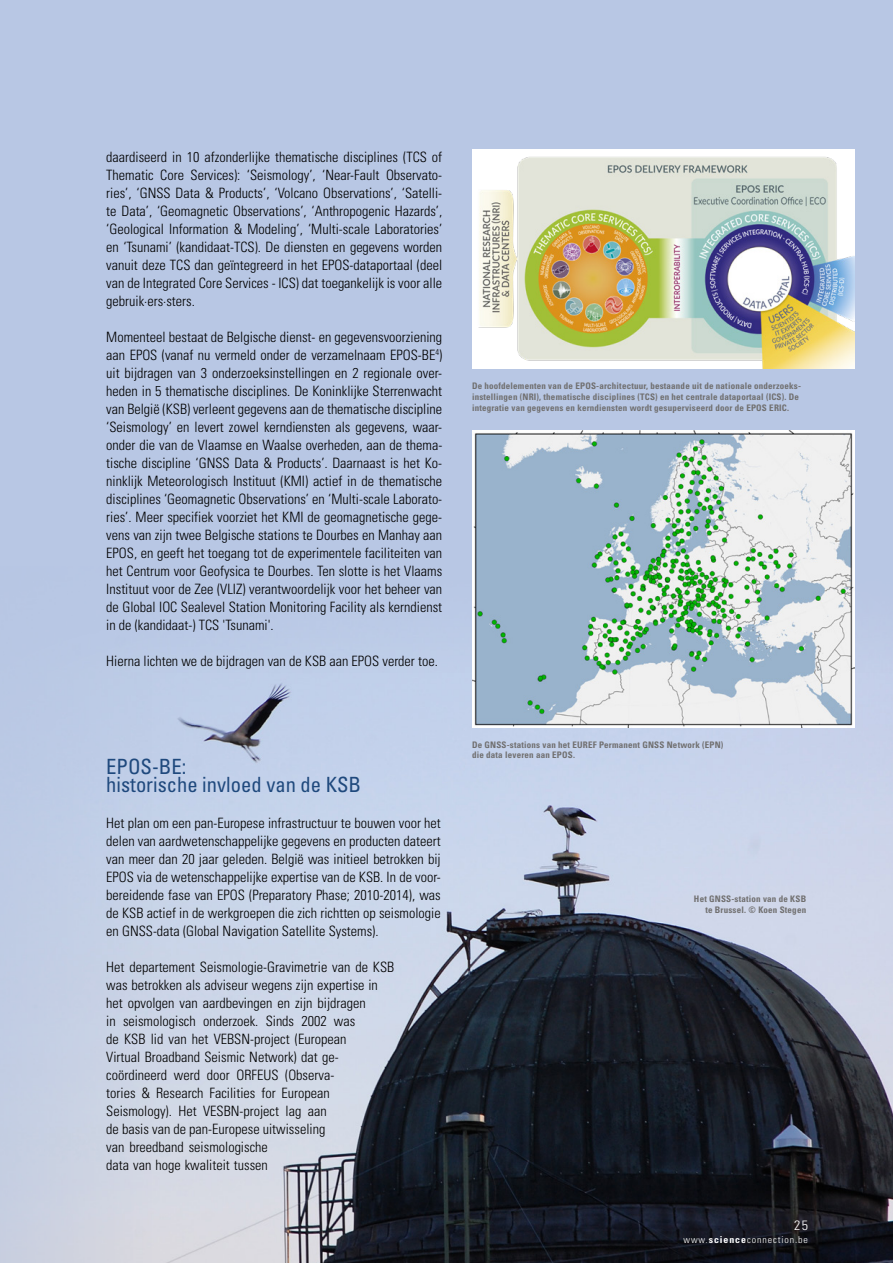
<style>
.page{position:relative;width:893px;height:1263px;background:#b8c7e4}
.page>*{position:absolute;margin:0;border:0;box-sizing:border-box;transform-origin:0 0}
.t1{font:condensed 21px/18px "Univers LT Std";color:#1f497d}
.t2{font:300 condensed 14.25px/18px "Univers LT Std";color:#000;text-align:justify}
.t3{font:300 condensed 13.5px "Univers LT Std";color:#fff;scale:1.04 1}
.t4{font:300 condensed 9.6px "Univers LT Std";letter-spacing:.09em;color:#fff;scale:1.04 1}
.t5{font:700 condensed 9px/10.8px "Univers LT Std";letter-spacing:.02em;color:#706f6f}
.s1{font-style:italic}
.s2{font-weight:700}
</style>
<div class="page">
<img style="left:0;top:661px;width:893px;height:602px">
<img style="left:472px;top:149px;width:383px;height:219px">
<img style="left:472px;top:431px;width:383px;height:297px">
<p class="t2" style="left:106px;top:148px;width:337px">daardiseerd in 10 afzonderlijke thematische disciplines (TCS of Thematic Core Services): ‘Seismology’, ‘Near-Fault Observato&shy;ries’, ‘GNSS Data &amp; Products’, ‘Volcano Observations’, ‘Satelli&shy;te Data’, ‘Geomagnetic Observations’, ‘Anthropogenic Hazards’, ‘Geological Information &amp; Modeling’, ‘Multi-scale Laboratories’ en ‘Tsunami’ (kandidaat-TCS). De diensten en gegevens worden vanuit deze TCS dan geïntegreerd in het EPOS-dataportaal (deel van de Integrated Core Services - ICS) dat toegankelijk is voor alle gebruik∙ers∙sters.</p>
<p class="t2" style="left:106px;top:328px;width:337px">Momenteel bestaat de Belgische dienst- en gegevensvoorziening aan EPOS (vanaf nu vermeld onder de verzamelnaam EPOS-BE<sup>4</sup>) uit bijdragen van 3 onderzoeksinstellingen en 2 regionale over&shy;heden in 5 thematische disciplines. De Koninklijke Sterrenwacht van België (KSB) verleent gegevens aan de thematische discipline ‘Seismology’ en levert zowel kerndiensten als gegevens, waar&shy;onder die van de Vlaamse en Waalse overheden, aan de thema&shy;tische discipline ‘GNSS Data &amp; Products’<span class="s1">.</span> Daarnaast is het Ko&shy;ninklijk Meteorologisch Instituut (KMI) actief in de thematische disciplines ‘Geomagnetic Observations’ en ‘Multi-scale Laborato&shy;ries’. Meer specifiek voorziet het KMI de geomagnetische gege&shy;vens van zijn twee Belgische stations te Dourbes en Manhay aan EPOS, en geeft het toegang tot de experimentele faciliteiten van het Centrum voor Geofysica te Dourbes. Ten slotte is het Vlaams Instituut voor de Zee (VLIZ) verantwoordelijk voor het beheer van de Global IOC Sealevel Station Monitoring Facility als kerndienst in de (kandidaat-) TCS 'Tsunami'.</p>
<p class="t2" style="left:106px;top:652px;width:333px">Hierna lichten we de bijdragen van de KSB aan EPOS verder toe.</p>
<h1 class="t1" style="left:106px;top:757px;width:256px">EPOS-BE:<br>historische invloed van de KSB</h1>
<p class="t2" style="left:106px;top:814px;width:336px">Het plan om een pan-Europese infrastructuur te bouwen voor het delen van aardwetenschappelijke gegevens en producten dateert van meer dan 20 jaar geleden. België was initieel betrokken bij EPOS via de wetenschappelijke expertise van de KSB. In de voor&shy;bereidende fase van EPOS (Preparatory Phase; 2010-2014), was de KSB actief in de werkgroepen die zich richtten op seismologie en GNSS-data (Global Navigation Satellite Systems).</p>
<p class="t2" style="left:106px;top:958px;width:289px;text-align:left">Het departement Seismologie-Gravimetrie van de KSB was betrokken als adviseur wegens zijn expertise in het opvolgen van aardbevingen en zijn bijdragen<br>in seismologisch onderzoek. Sinds 2002 was<br>de KSB lid van het VEBSN-project (European<br>Virtual Broadband Seismic Network) dat ge&shy;coördineerd werd door ORFEUS (Observa-<br>tories &amp; Research Facilities for European Seismology). Het VESBN-project lag aan<br>de basis van de pan-Europese uitwisseling<br>van breedband seismologische<br>data van hoge kwaliteit tussen</p>
<p class="t5" style="left:472px;top:380px;width:330px">De hoofdelementen van de EPOS-architectuur, bestaande uit de nationale onderzoeks&shy;instellingen (NRI), thematische disciplines (TCS) en het centrale dataportaal (ICS). De integratie van gegevens en kerndiensten wordt gesuperviseerd door de EPOS ERIC.</p>
<p class="t5" style="left:472px;top:739px;width:253px">De GNSS-stations van het EUREF Permanent GNSS Network (EPN) die data leveren aan EPOS.</p>
<p class="t5" style="left:694px;top:893px;width:114px;text-align:right">Het GNSS-station van de KSB te Brussel. © Koen Stegen</p>
<p class="t3" style="left:794px;top:1217px;width:15px">25</p>
<p class="t4" style="left:684px;top:1233px;width:121px">www.<span class="s2">science</span>connection.be</p>
</div>
